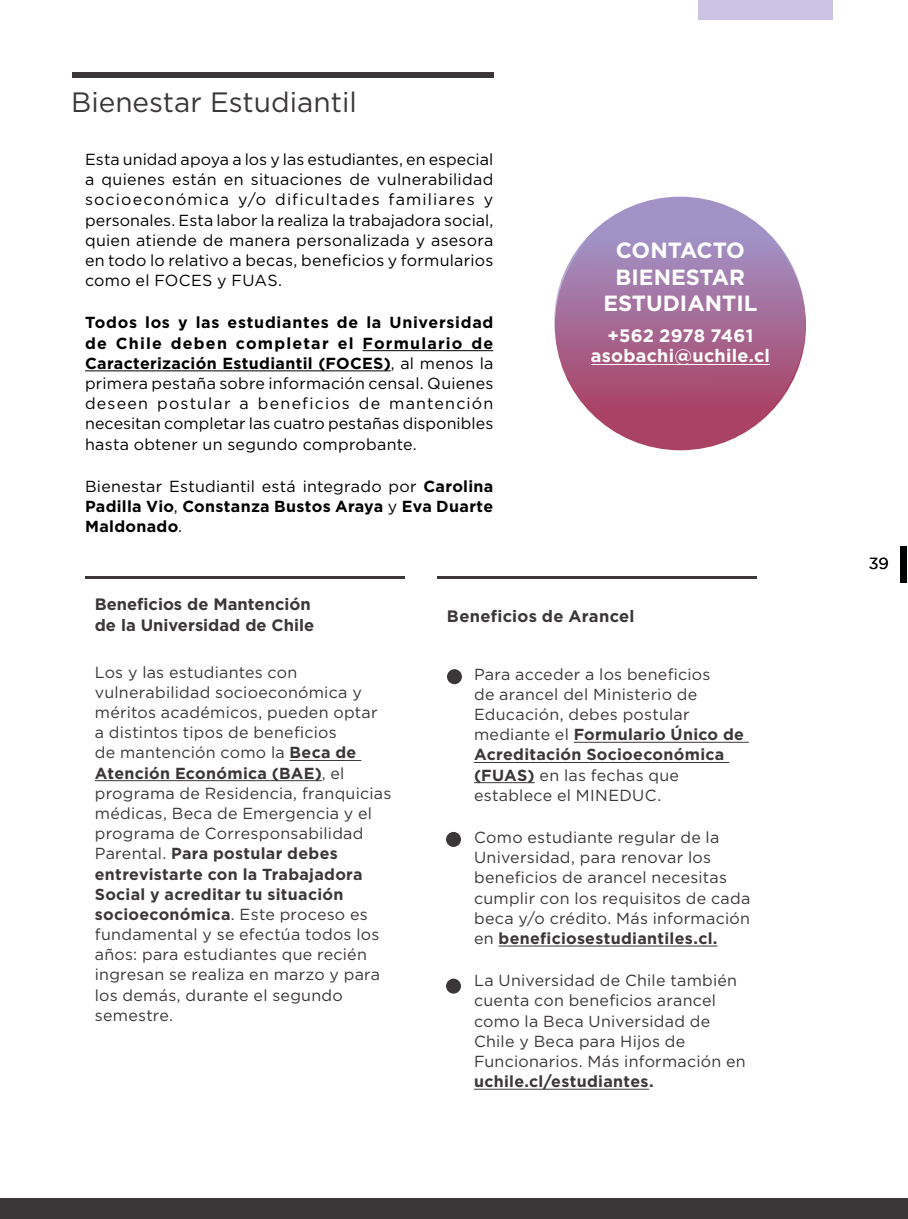
<style>
.page{position:relative;width:908px;height:1219px;background:#fff}
.page>*{position:absolute;margin:0;border:0;box-sizing:border-box;transform-origin:0 0}
.t1{font:28px "Gotham";color:#3b3738}
.t2{font:700 22px/26.4px "Gotham";color:#fff;text-align:center}
.t3{font:700 18px/20.2px "Gotham";letter-spacing:.015em;color:#fff;text-align:center}
.t4{font:700 16.6px/20.2px "Gotham";color:#3b3738}
.t5{font:16px/20.2px "Gotham";letter-spacing:.015em;color:#3b3738}
.t6{font:16px/20.2px "Gotham";letter-spacing:.015em;color:#000;text-align:justify}
.t7{font:700 16px/20.2px "Gotham";letter-spacing:.02em;color:#000;text-align:justify}
.t8{font:700 16px "Gotham";letter-spacing:.02em;color:#3b3738}
.s1{font-weight:700}
.s2{font-weight:400}
</style>
<div class="page">
<div style="left:900px;top:546px;width:6px;height:36px;background:#000"></div>
<div style="left:697px;top:0;width:135px;height:19px;background:#cbc3e1"></div>
<hr style="left:362px;top:350px;width:131px;height:1px;background:#000">
<hr style="left:85px;top:370px;width:305px;height:1px;background:#000">
<hr style="left:289px;top:760px;width:72px;height:1px;background:#3b3738">
<hr style="left:95px;top:780px;width:226px;height:1px;background:#3b3738">
<hr style="left:573px;top:742px;width:175px;height:1px;background:#3b3738">
<hr style="left:474px;top:762px;width:254px;height:1px;background:#3b3738">
<hr style="left:474px;top:782px;width:60px;height:1px;background:#3b3738">
<hr style="left:498px;top:946px;width:219px;height:1px;background:#3b3738">
<hr style="left:474px;top:1089px;width:174px;height:1px;background:#3b3738">
<hr style="left:85px;top:576px;width:319px;height:3px;background:#3b3738">
<hr style="left:437px;top:576px;width:319px;height:3px;background:#3b3738">
<div style="left:447px;top:669px;width:14px;height:15px;background:#3b3738;border-radius:50%"></div>
<div style="left:446px;top:832px;width:15px;height:15px;background:#3b3738;border-radius:50%"></div>
<div style="left:446px;top:979px;width:15px;height:15px;background:#3b3738;border-radius:50%"></div>
<div style="left:72px;top:72px;width:421px;height:6px;background:#3b3738"></div>
<div style="left:0;top:1198px;width:907px;height:21px;background:#3b3738"></div>
<div style="left:554px;top:197px;width:251px;height:250px;background:linear-gradient(to bottom,#a19dd4,#aa3959);border-radius:50%"></div>
<hr style="left:590px;top:364px;width:179px;height:1px;background:#fff">
<h1 class="t1" style="left:71px;top:85px;width:287px">Bienestar Estudiantil</h1>
<p class="t6" style="left:85px;top:149px;width:409px">Esta unidad apoya a los y las estudiantes, en especial a quienes están en situaciones de vulnerabilidad socioeconómica y/o dificultades familiares y personales. Esta labor la realiza la trabajadora social, quien atiende de manera personalizada y asesora en todo lo relativo a becas, beneficios y formularios como el FOCES y FUAS.</p>
<p class="t6" style="left:85px;top:312px;width:409px"><span class="s1">Todos los y las estudiantes de la Universidad de Chile deben completar el Formulario de Caracterización Estudiantil (FOCES)</span>, al menos la primera pestaña sobre información censal. Quienes deseen postular a beneficios de mantención necesitan completar las cuatro pestañas disponibles hasta obtener un segundo comprobante.</p>
<p class="t7" style="left:85px;top:476px;width:409px"><span class="s2">Bienestar Estudiantil está integrado por</span> Carolina Padilla Vio<span class="s2">,</span> Constanza Bustos Araya <span class="s2">y</span> Eva Duarte Maldonado<span class="s2">.</span></p>
<h2 class="t2" style="left:603px;top:237px;width:156px">CONTACTO<br>BIENESTAR<br>ESTUDIANTIL</h2>
<p class="t3" style="left:590px;top:325px;width:180px">+562 2978 7461 asobachi@uchile.cl</p>
<p class="t4" style="left:95px;top:594px;width:221px">Beneficios de Mantención de la Universidad de Chile</p>
<p class="t5" style="left:95px;top:661px;width:298px">Los y las estudiantes con vulnerabilidad socioeconómica y méritos académicos, pueden optar<br>a distintos tipos de beneficios<br>de mantención como la <span class="s1">Beca de<br>Atención Económica (BAE)</span>, el programa de Residencia, franquicias médicas, Beca de Emergencia y el programa de Corresponsabilidad<br>Parental. <span class="s1">Para postular debes entrevistarte con la Trabajadora<br>Social y acreditar tu situación socioeconómica</span>. Este proceso es fundamental y se efectúa todos los años: para estudiantes que recién ingresan se realiza en marzo y para los demás, durante el segundo semestre.</p>
<p class="t4" style="left:447px;top:606px;width:189px">Beneficios de Arancel</p>
<p class="t5" style="left:474px;top:663px;width:271px">Para acceder a los beneficios<br>de arancel del Ministerio de<br>Educación, debes postular mediante el <span class="s1">Formulario Único de<br>Acreditación Socioeconómica (FUAS)</span> en las fechas que establece el MINEDUC.</p>
<p class="t5" style="left:474px;top:827px;width:278px">Como estudiante regular de la<br>Universidad, para renovar los beneficios de arancel necesitas cumplir con los requisitos de cada beca y/o crédito. Más información en <span class="s1">beneficiosestudiantiles.cl.</span></p>
<p class="t5" style="left:474px;top:970px;width:273px">La Universidad de Chile también cuenta con beneficios arancel como la Beca Universidad de<br>Chile y Beca para Hijos de<br>Funcionarios. Más información en</p>
<p class="t8" style="left:474px;top:1072px;width:181px">uchile.cl/estudiantes.</p>
<p class="t6" style="left:868px;top:553px;width:22px">39</p>
</div>
